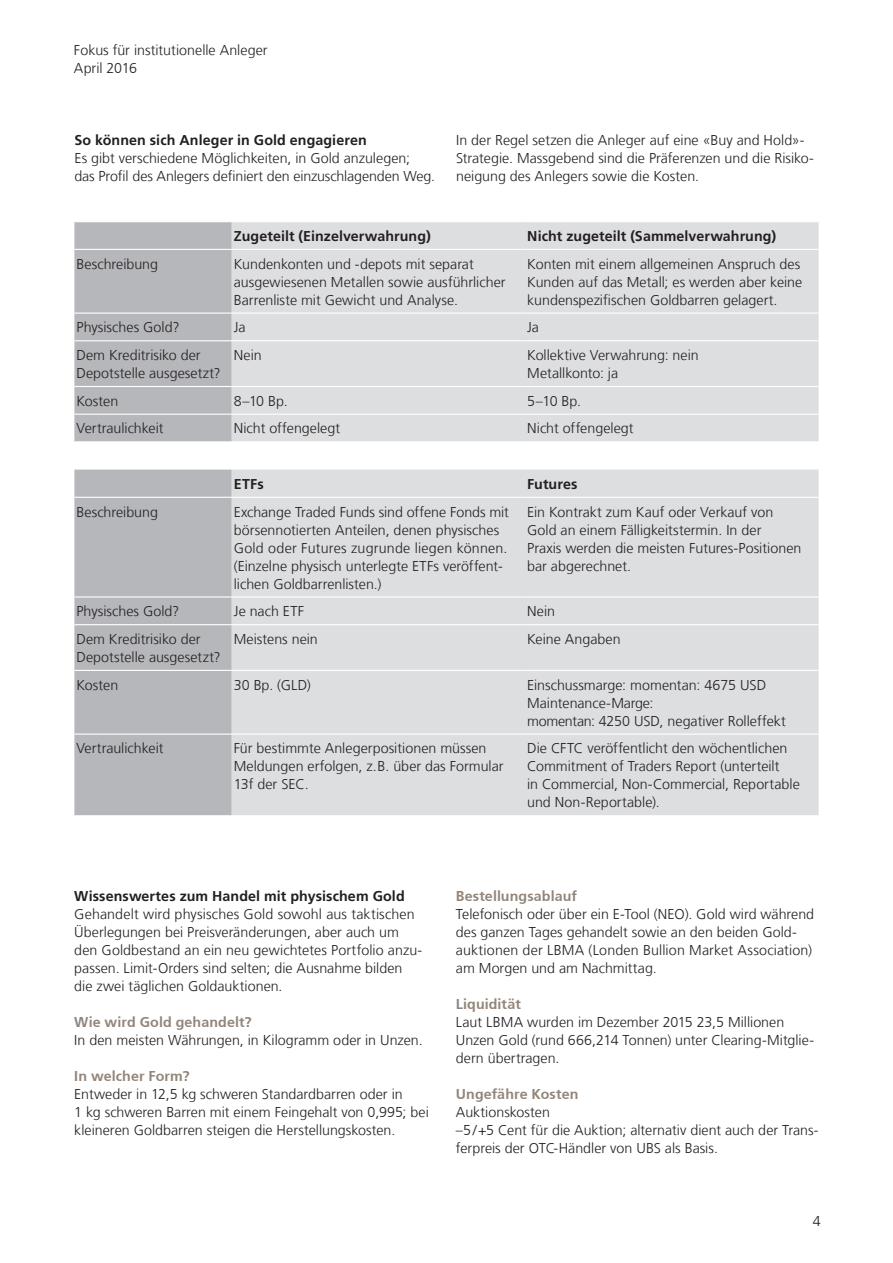
<style>
.page{position:relative;width:893px;height:1263px;background:#fff}
.page>*{position:absolute;margin:0;border:0;box-sizing:border-box;transform-origin:0 0}
.t1{font:300 14.25px/18px "Frutiger LT Com";color:#231f20}
.t2{font:700 14.25px "Frutiger LT Com";letter-spacing:.005em;color:#231f20}
.t3{font:300 14.25px "Frutiger 45";letter-spacing:.005em;color:#92857a}
</style>
<div class="page">
<svg style="left:74px;top:222px;width:158px;height:593px;background:#babbbe"></svg>
<div style="left:232px;top:222px;width:587px;height:593px;background:#dddee0"></div>
<hr style="left:74px;top:733px;width:158px;height:2px;background:#fff">
<hr style="left:232px;top:733px;width:293px;height:2px;background:#fff">
<hr style="left:525px;top:733px;width:294px;height:2px;background:#fff">
<hr style="left:74px;top:249px;width:158px;height:1px;background:#fff">
<hr style="left:232px;top:249px;width:293px;height:1px;background:#fff">
<hr style="left:525px;top:249px;width:294px;height:1px;background:#fff">
<hr style="left:74px;top:312px;width:158px;height:2px;background:#fff">
<hr style="left:232px;top:312px;width:293px;height:2px;background:#fff">
<hr style="left:525px;top:312px;width:294px;height:2px;background:#fff">
<hr style="left:74px;top:340px;width:158px;height:1px;background:#fff">
<hr style="left:232px;top:340px;width:293px;height:1px;background:#fff">
<hr style="left:525px;top:340px;width:294px;height:1px;background:#fff">
<hr style="left:74px;top:386px;width:158px;height:1px;background:#fff">
<hr style="left:232px;top:386px;width:293px;height:1px;background:#fff">
<hr style="left:525px;top:386px;width:294px;height:1px;background:#fff">
<hr style="left:74px;top:414px;width:158px;height:1px;background:#fff">
<hr style="left:232px;top:414px;width:293px;height:1px;background:#fff">
<hr style="left:525px;top:414px;width:294px;height:1px;background:#fff">
<hr style="left:74px;top:441px;width:158px;height:1px;background:#fff">
<hr style="left:232px;top:441px;width:293px;height:1px;background:#fff">
<hr style="left:525px;top:441px;width:294px;height:1px;background:#fff">
<hr style="left:74px;top:497px;width:158px;height:1px;background:#fff">
<hr style="left:232px;top:497px;width:293px;height:1px;background:#fff">
<hr style="left:525px;top:497px;width:294px;height:1px;background:#fff">
<hr style="left:74px;top:596px;width:158px;height:1px;background:#fff">
<hr style="left:232px;top:596px;width:293px;height:1px;background:#fff">
<hr style="left:525px;top:596px;width:294px;height:1px;background:#fff">
<hr style="left:74px;top:624px;width:158px;height:1px;background:#fff">
<hr style="left:232px;top:624px;width:293px;height:1px;background:#fff">
<hr style="left:525px;top:624px;width:294px;height:1px;background:#fff">
<hr style="left:74px;top:670px;width:158px;height:1px;background:#fff">
<hr style="left:232px;top:670px;width:293px;height:1px;background:#fff">
<hr style="left:525px;top:670px;width:294px;height:1px;background:#fff">
<p class="t1" style="left:74px;top:41px;width:195px">Fokus für institutionelle Anleger<br>April 2016</p>
<p class="t2" style="left:74px;top:132px;width:294px">So können sich Anleger in Gold engagieren</p>
<p class="t1" style="left:74px;top:149px;width:362px">Es gibt verschiedene Möglichkeiten, in Gold anzulegen;<br>das Profil des Anlegers definiert den einzuschlagenden Weg.</p>
<p class="t1" style="left:456px;top:131px;width:359px">In der Regel setzen die Anleger auf eine «Buy and Hold»-<br>Strategie. Massgebend sind die Präferenzen und die Risiko&shy;neigung des Anlegers sowie die Kosten.</p>
<p class="t2" style="left:234px;top:228px;width:198px">Zugeteilt (Einzelverwahrung)</p>
<p class="t2" style="left:527px;top:228px;width:250px">Nicht zugeteilt (Sammelverwahrung)</p>
<p class="t1" style="left:77px;top:255px;width:83px">Beschreibung</p>
<p class="t1" style="left:234px;top:255px;width:273px">Kundenkonten und -depots mit separat ausgewiesenen Metallen sowie ausführlicher<br>Barrenliste mit Gewicht und Analyse.</p>
<p class="t1" style="left:527px;top:255px;width:277px">Konten mit einem allgemeinen Anspruch des<br>Kunden auf das Metall; es werden aber keine kundenspezifischen Goldbarren gelagert.</p>
<p class="t1" style="left:77px;top:318px;width:104px">Physisches Gold?</p>
<p class="t1" style="left:234px;top:318px;width:13px">Ja</p>
<p class="t1" style="left:527px;top:318px;width:13px">Ja</p>
<p class="t1" style="left:76px;top:346px;width:146px">Dem Kreditrisiko der<br>Depotstelle ausgesetzt?</p>
<p class="t1" style="left:234px;top:346px;width:29px">Nein</p>
<p class="t1" style="left:527px;top:346px;width:173px">Kollektive Verwahrung: nein<br>Metallkonto: ja</p>
<p class="t1" style="left:76px;top:392px;width:43px">Kosten</p>
<p class="t1" style="left:234px;top:392px;width:56px">8–10 Bp.</p>
<p class="t1" style="left:527px;top:392px;width:56px">5–10 Bp.</p>
<p class="t1" style="left:76px;top:420px;width:89px">Vertraulichkeit</p>
<p class="t1" style="left:234px;top:420px;width:108px">Nicht offengelegt</p>
<p class="t1" style="left:527px;top:420px;width:108px">Nicht offengelegt</p>
<p class="t2" style="left:234px;top:475px;width:32px">ETFs</p>
<p class="t2" style="left:527px;top:475px;width:52px">Futures</p>
<p class="t1" style="left:76px;top:503px;width:83px">Beschreibung</p>
<p class="t1" style="left:234px;top:503px;width:277px">Exchange Traded Funds sind offene Fonds mit börsennotierten Anteilen, denen physisches Gold oder Futures zugrunde liegen können. (Einzelne physisch unterlegte ETFs veröffent&shy;lichen Goldbarrenlisten.)</p>
<p class="t1" style="left:527px;top:503px;width:276px">Ein Kontrakt zum Kauf oder Verkauf von Gold an einem Fälligkeitstermin. In der<br>Praxis werden die meisten Futures-Positionen bar abgerechnet.</p>
<p class="t1" style="left:76px;top:602px;width:104px">Physisches Gold?</p>
<p class="t1" style="left:234px;top:602px;width:72px">Je nach ETF</p>
<p class="t1" style="left:527px;top:602px;width:29px">Nein</p>
<p class="t1" style="left:76px;top:630px;width:146px">Dem Kreditrisiko der<br>Depotstelle ausgesetzt?</p>
<p class="t1" style="left:234px;top:630px;width:86px">Meistens nein</p>
<p class="t1" style="left:527px;top:630px;width:95px">Keine Angaben</p>
<p class="t1" style="left:76px;top:676px;width:43px">Kosten</p>
<p class="t1" style="left:234px;top:676px;width:79px">30 Bp. (GLD)</p>
<p class="t1" style="left:527px;top:676px;width:260px">Einschussmarge: momentan: 4675 USD<br>Maintenance-Marge:<br>momentan: 4250 USD, negativer Rolleffekt</p>
<p class="t1" style="left:76px;top:739px;width:89px">Vertraulichkeit</p>
<p class="t1" style="left:234px;top:739px;width:271px">Für bestimmte Anlegerpositionen müssen<br>Meldungen erfolgen, z.B. über das Formular<br>13f der SEC.</p>
<p class="t1" style="left:527px;top:739px;width:274px">Die CFTC veröffentlicht den wöchentlichen Commitment of Traders Report (unterteilt<br>in Commercial, Non-Commercial, Reportable und Non-Reportable).</p>
<p class="t2" style="left:74px;top:888px;width:332px">Wissenswertes zum Handel mit physischem Gold</p>
<p class="t1" style="left:74px;top:905px;width:350px">Gehandelt wird physisches Gold sowohl aus taktischen Überlegungen bei Preisveränderungen, aber auch um den Goldbestand an ein neu gewichtetes Portfolio anzu&shy;passen. Limit-Orders sind selten; die Ausnahme bilden die zwei täglichen Goldauktionen.</p>
<p class="t3" style="left:74px;top:1014px;width:179px">Wie wird Gold gehandelt?</p>
<p class="t1" style="left:74px;top:1031px;width:350px">In den meisten Währungen, in Kilogramm oder in Unzen.</p>
<p class="t3" style="left:74px;top:1068px;width:117px">In welcher Form?</p>
<p class="t1" style="left:74px;top:1085px;width:356px">Entweder in 12,5 kg schweren Standardbarren oder in<br>1 kg schweren Barren mit einem Feingehalt von 0,995; bei kleineren Goldbarren steigen die Herstellungskosten.</p>
<p class="t3" style="left:456px;top:888px;width:123px">Bestellungsablauf</p>
<p class="t1" style="left:456px;top:905px;width:360px">Telefonisch oder über ein E-Tool (NEO). Gold wird während des ganzen Tages gehandelt sowie an den beiden Gold&shy;auktionen der LBMA (Londen Bullion Market Association) am Morgen und am Nachmittag.</p>
<p class="t3" style="left:456px;top:996px;width:66px">Liquidität</p>
<p class="t1" style="left:456px;top:1013px;width:360px">Laut LBMA wurden im Dezember 2015 23,5 Millionen<br>Unzen Gold (rund 666,214 Tonnen) unter Clearing-Mitglie&shy;dern übertragen.</p>
<p class="t3" style="left:456px;top:1086px;width:124px">Ungefähre Kosten</p>
<p class="t1" style="left:456px;top:1103px;width:364px">Auktionskosten<br>–5/+5 Cent für die Auktion; alternativ dient auch der Trans&shy;ferpreis der OTC-Händler von UBS als Basis.</p>
<p class="t1" style="left:813px;top:1212px;width:9px">4</p>
</div>
